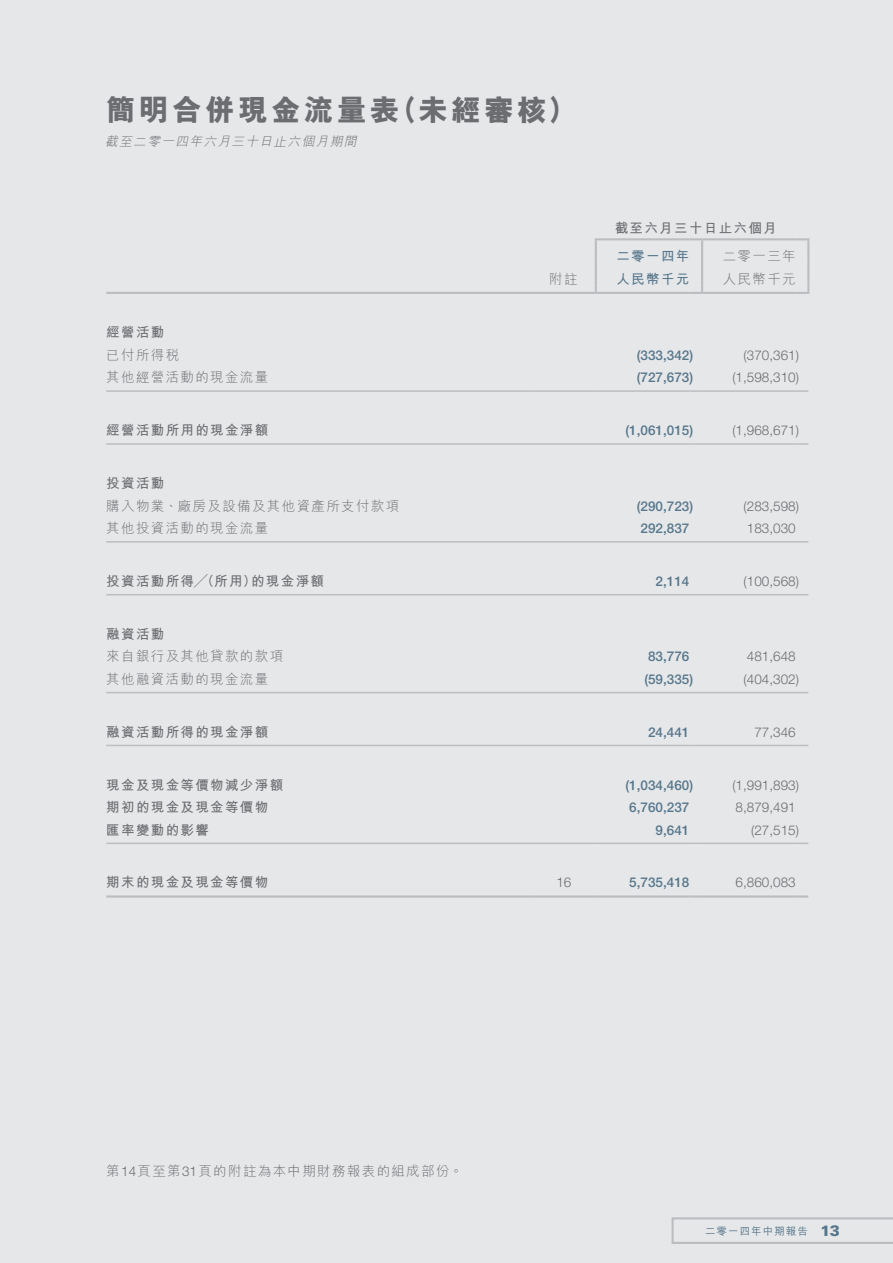
<style>
.page{position:relative;width:893px;height:1263px;background:#e6e7e9}
.page>*{position:absolute;margin:0;border:0;box-sizing:border-box;transform-origin:0 0}
.t1{font:800 30px "M Hei HK";letter-spacing:.095em;color:#6c6d70}
.t2{font:300 13.5px "Helvetica Neue LT Std";color:#6c6d70}
.t3{font:300 13.5px "M Hei HK";letter-spacing:.1em;color:#6c6d70}
.t4{font:500 13.5px "Helvetica Neue LT Std";color:#57778c}
.t5{font:700 13.5px "M Hei HK";letter-spacing:.1em;color:#6c6d70}
.t6{font:700 13.5px "M Hei HK";letter-spacing:.1em;color:#57778c}
.t7{font:italic 300 12.75px "M Hei HK";color:#6c6d70}
.t8{font:500 10.5px "M Hei HK";letter-spacing:.1em;color:#57778c}
.s1{font-family:"Helvetica Neue LT Std"}
.s2{font-family:"Univers LT Std";font-weight:900;font-size:15px}
</style>
<div class="page">
<svg style="left:671px;top:1217px;width:222px;height:27px"></svg>
<hr style="left:106px;top:292px;width:426px;height:2px;background:#bcbdc0">
<hr style="left:532px;top:292px;width:63px;height:2px;background:#bcbdc0">
<hr style="left:106px;top:443px;width:426px;height:2px;background:#bcbdc0">
<hr style="left:532px;top:443px;width:64px;height:2px;background:#bcbdc0">
<hr style="left:596px;top:443px;width:93px;height:2px;background:#bcbdc0">
<svg style="left:689px;top:443px;width:13px;height:2px"></svg>
<hr style="left:702px;top:443px;width:94px;height:2px;background:#bcbdc0">
<svg style="left:796px;top:443px;width:12px;height:2px"></svg>
<hr style="left:106px;top:594px;width:426px;height:1px;background:#bcbdc0">
<hr style="left:532px;top:594px;width:64px;height:1px;background:#bcbdc0">
<hr style="left:596px;top:594px;width:93px;height:1px;background:#bcbdc0">
<svg style="left:689px;top:594px;width:13px;height:1px"></svg>
<hr style="left:702px;top:594px;width:94px;height:1px;background:#bcbdc0">
<svg style="left:796px;top:594px;width:12px;height:1px"></svg>
<hr style="left:106px;top:745px;width:426px;height:1px;background:#bcbdc0">
<hr style="left:532px;top:745px;width:64px;height:1px;background:#bcbdc0">
<hr style="left:596px;top:745px;width:93px;height:1px;background:#bcbdc0">
<svg style="left:689px;top:745px;width:13px;height:1px"></svg>
<hr style="left:702px;top:745px;width:94px;height:1px;background:#bcbdc0">
<svg style="left:796px;top:745px;width:12px;height:1px"></svg>
<hr style="left:106px;top:842px;width:426px;height:2px;background:#bcbdc0">
<hr style="left:532px;top:842px;width:64px;height:2px;background:#bcbdc0">
<hr style="left:596px;top:842px;width:93px;height:2px;background:#bcbdc0">
<svg style="left:689px;top:842px;width:13px;height:2px"></svg>
<hr style="left:702px;top:842px;width:94px;height:2px;background:#bcbdc0">
<svg style="left:796px;top:842px;width:12px;height:2px"></svg>
<hr style="left:106px;top:895px;width:426px;height:2px;background:#bcbdc0">
<hr style="left:532px;top:895px;width:64px;height:2px;background:#bcbdc0">
<hr style="left:596px;top:895px;width:93px;height:2px;background:#bcbdc0">
<svg style="left:689px;top:895px;width:13px;height:2px"></svg>
<hr style="left:702px;top:895px;width:94px;height:2px;background:#bcbdc0">
<svg style="left:796px;top:895px;width:12px;height:2px"></svg>
<hr style="left:595px;top:292px;width:94px;height:2px;background:#bcbdc0">
<hr style="left:702px;top:292px;width:94px;height:2px;background:#bcbdc0">
<hr style="left:701px;top:240px;width:2px;height:23px;background:#bcbdc0">
<hr style="left:807px;top:240px;width:2px;height:23px;background:#bcbdc0">
<hr style="left:701px;top:263px;width:2px;height:22px;background:#bcbdc0">
<hr style="left:807px;top:263px;width:2px;height:22px;background:#bcbdc0">
<svg style="left:689px;top:285px;width:14px;height:9px"></svg>
<svg style="left:796px;top:285px;width:13px;height:9px"></svg>
<hr style="left:595px;top:240px;width:2px;height:23px;background:#bcbdc0">
<hr style="left:595px;top:263px;width:2px;height:22px;background:#bcbdc0">
<svg style="left:595px;top:285px;width:2px;height:7px"></svg>
<hr style="left:595px;top:238px;width:94px;height:2px;background:#bcbdc0">
<hr style="left:702px;top:238px;width:94px;height:2px;background:#bcbdc0">
<svg style="left:689px;top:238px;width:13px;height:2px"></svg>
<svg style="left:796px;top:238px;width:13px;height:2px"></svg>
<hr style="left:106px;top:390px;width:426px;height:2px;background:#bcbdc0">
<hr style="left:532px;top:390px;width:64px;height:2px;background:#bcbdc0">
<hr style="left:596px;top:390px;width:93px;height:2px;background:#bcbdc0">
<svg style="left:689px;top:390px;width:13px;height:2px"></svg>
<hr style="left:702px;top:390px;width:94px;height:2px;background:#bcbdc0">
<svg style="left:796px;top:390px;width:12px;height:2px"></svg>
<hr style="left:106px;top:541px;width:426px;height:2px;background:#bcbdc0">
<hr style="left:532px;top:541px;width:64px;height:2px;background:#bcbdc0">
<hr style="left:596px;top:541px;width:93px;height:2px;background:#bcbdc0">
<svg style="left:689px;top:541px;width:13px;height:2px"></svg>
<hr style="left:702px;top:541px;width:94px;height:2px;background:#bcbdc0">
<svg style="left:796px;top:541px;width:12px;height:2px"></svg>
<hr style="left:106px;top:692px;width:426px;height:1px;background:#bcbdc0">
<hr style="left:532px;top:692px;width:64px;height:1px;background:#bcbdc0">
<hr style="left:596px;top:692px;width:93px;height:1px;background:#bcbdc0">
<svg style="left:689px;top:692px;width:13px;height:1px"></svg>
<hr style="left:702px;top:692px;width:94px;height:1px;background:#bcbdc0">
<svg style="left:796px;top:692px;width:12px;height:1px"></svg>
<h1 class="t1" style="left:106px;top:95px;width:472px">簡明合併現金流量表（未經審核）</h1>
<p class="t7" style="left:105px;top:135px;width:255px">截至二零一四年六月三十日止六個月期間</p>
<p class="t5" style="left:615px;top:219px;width:163px">截至六月三十日止六個月</p>
<p class="t6" style="left:616px;top:246px;width:74px">二零一四年</p>
<p class="t3" style="left:723px;top:249px;width:74px">二零一三年</p>
<p class="t3" style="left:549px;top:272px;width:30px">附註</p>
<p class="t6" style="left:616px;top:269px;width:74px">人民幣千元</p>
<p class="t3" style="left:723px;top:272px;width:74px">人民幣千元</p>
<p class="t5" style="left:106px;top:322px;width:60px">經營活動</p>
<p class="t3" style="left:106px;top:348px;width:74px">已付所得稅</p>
<p class="t4" style="left:637px;top:347px;width:58px">(333,342)</p>
<p class="t2" style="left:744px;top:347px;width:57px">(370,361)</p>
<p class="t3" style="left:106px;top:370px;width:163px">其他經營活動的現金流量</p>
<p class="t4" style="left:637px;top:369px;width:58px">(727,673)</p>
<p class="t2" style="left:732px;top:369px;width:68px">(1,598,310)</p>
<p class="t5" style="left:106px;top:420px;width:163px">經營活動所用的現金淨額</p>
<p class="t4" style="left:626px;top:422px;width:69px">(1,061,015)</p>
<p class="t2" style="left:732px;top:422px;width:68px">(1,968,671)</p>
<p class="t5" style="left:106px;top:473px;width:60px">投資活動</p>
<p class="t3" style="left:106px;top:499px;width:294px">購入物業、廠房及設備及其他資產所支付款項</p>
<p class="t4" style="left:637px;top:498px;width:58px">(290,723)</p>
<p class="t2" style="left:744px;top:497px;width:57px">(283,598)</p>
<p class="t3" style="left:106px;top:521px;width:163px">其他投資活動的現金流量</p>
<p class="t4" style="left:641px;top:520px;width:50px">292,837</p>
<p class="t2" style="left:747px;top:520px;width:50px">183,030</p>
<p class="t5" style="left:106px;top:571px;width:219px">投資活動所得╱（所用）的現金淨額</p>
<p class="t4" style="left:656px;top:573px;width:35px">2,114</p>
<p class="t2" style="left:744px;top:573px;width:57px">(100,568)</p>
<p class="t5" style="left:106px;top:624px;width:60px">融資活動</p>
<p class="t3" style="left:106px;top:649px;width:178px">來自銀行及其他貸款的款項</p>
<p class="t4" style="left:648px;top:648px;width:43px">83,776</p>
<p class="t2" style="left:747px;top:648px;width:50px">481,648</p>
<p class="t3" style="left:106px;top:672px;width:163px">其他融資活動的現金流量</p>
<p class="t4" style="left:644px;top:671px;width:50px">(59,335)</p>
<p class="t2" style="left:744px;top:671px;width:57px">(404,302)</p>
<p class="t5" style="left:106px;top:722px;width:163px">融資活動所得的現金淨額</p>
<p class="t4" style="left:648px;top:724px;width:43px">24,441</p>
<p class="t2" style="left:754px;top:724px;width:43px">77,346</p>
<p class="t5" style="left:106px;top:775px;width:178px">現金及現金等價物減少淨額</p>
<p class="t4" style="left:626px;top:777px;width:69px">(1,034,460)</p>
<p class="t2" style="left:732px;top:776px;width:68px">(1,991,893)</p>
<p class="t5" style="left:106px;top:797px;width:163px">期初的現金及現金等價物</p>
<p class="t4" style="left:629px;top:799px;width:62px">6,760,237</p>
<p class="t2" style="left:736px;top:799px;width:62px">8,879,491</p>
<p class="t5" style="left:106px;top:820px;width:104px">匯率變動的影響</p>
<p class="t4" style="left:656px;top:822px;width:35px">9,641</p>
<p class="t2" style="left:751px;top:821px;width:49px">(27,515)</p>
<p class="t5" style="left:106px;top:873px;width:163px">期末的現金及現金等價物</p>
<p class="t2" style="left:556px;top:874px;width:17px">16</p>
<p class="t4" style="left:629px;top:874px;width:62px">5,735,418</p>
<p class="t2" style="left:736px;top:874px;width:62px">6,860,083</p>
<p class="t3" style="left:106px;top:1164px;width:358px">第<span class="s1">14</span>頁至第<span class="s1">31</span>頁的附註為本中期財務報表的組成部份。</p>
<p class="t8" style="left:705px;top:1223px;width:136px">二零一四年中期報告 <span class="s2">13</span></p>
</div>
